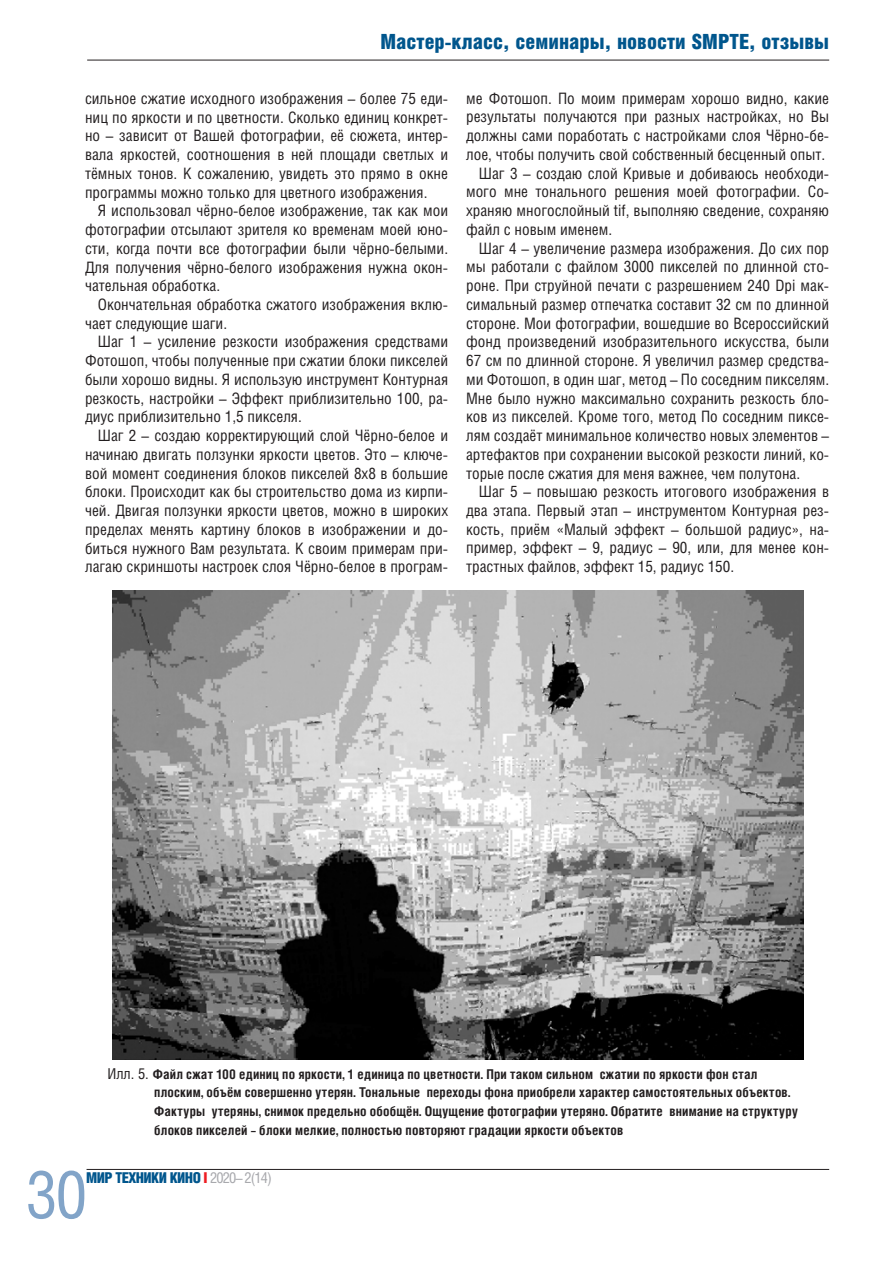
<style>
.page{position:relative;width:893px;height:1263px;background:#fff}
.page>*{position:absolute;margin:0;border:0;box-sizing:border-box;transform-origin:0 0}
.t1{font:66px "Helios Cond";color:#82a4c8}
.t2{font:21px "Helios Cond Black C";color:#00568d}
.t3{font:15.75px/18.8px "Helios Cond";color:#231f20;text-align:justify}
.t4{font:15px "Helios Cond Black C";letter-spacing:-.04em;color:#00568d}
.t5{font:700 13.5px/18.8px "Helios Cond";letter-spacing:.015em;color:#231f20}
.s1{font-weight:400;font-size:15px}
.s2{color:#ee1d23}
.s3{font-family:"Helios Cond";color:#a8a9ad}
</style>
<div class="page">
<hr style="left:87px;top:1169px;width:742px;height:1px;background:#231f20">
<hr style="left:87px;top:60px;width:742px;height:1px;background:#231f20">
<img style="left:113px;top:591px;width:690px;height:468px">
<h2 class="t2" style="left:380px;top:29px;width:450px">Мастер-класс, семинары, новости SMPTE, отзывы</h2>
<p class="t3" style="left:85px;top:89px;width:365px">сильное сжатие исходного изображения – более 75 еди&shy;ниц по яркости и по цветности. Сколько единиц конкрет&shy;но – зависит от Вашей фотографии, её сюжета, интер&shy;вала яркостей, соотношения в ней площади светлых и тёмных тонов. К сожалению, увидеть это прямо в окне программы можно только для цветного изображения.</p>
<p class="t3" style="left:85px;top:201px;width:365px;text-indent:13px">Я использовал чёрно-белое изображение, так как мои фотографии отсылают зрителя ко временам моей юно&shy;сти, когда почти все фотографии были чёрно-белыми.<br>Для получения чёрно-белого изображения нужна окон&shy;чательная обработка.</p>
<p class="t3" style="left:85px;top:295px;width:365px;text-indent:13px">Окончательная обработка сжатого изображения вклю&shy;чает следующие шаги.</p>
<p class="t3" style="left:85px;top:332px;width:365px;text-indent:13px">Шаг 1 – усиление резкости изображения средствами Фотошоп, чтобы полученные при сжатии блоки пикселей были хорошо видны. Я использую инструмент Контурная резкость, настройки – Эффект приблизительно 100, ра&shy;диус приблизительно 1,5 пикселя.</p>
<p class="t3" style="left:85px;top:426px;width:365px;text-indent:13px">Шаг 2 – создаю корректирующий слой Чёрно-белое и начинаю двигать ползунки яркости цветов. Это – ключе&shy;вой момент соединения блоков пикселей 8х8 в большие блоки. Происходит как бы строительство дома из кирпи&shy;чей. Двигая ползунки яркости цветов, можно в широких пределах менять картину блоков в изображении и до&shy;биться нужного Вам результата. К своим примерам при&shy;лагаю скриншоты настроек слоя Чёрно-белое в програм-</p>
<p class="t3" style="left:466px;top:88px;width:365px">ме Фотошоп. По моим примерам хорошо видно, какие</p>
<p class="t3" style="left:466px;top:107px;width:365px">результаты получаются при разных настройках, но Вы</p>
<p class="t3" style="left:466px;top:126px;width:365px">должны сами поработать с настройками слоя Чёрно-бе-</p>
<p class="t3" style="left:466px;top:145px;width:361px">лое, чтобы получить свой собственный бесценный опыт.</p>
<p class="t3" style="left:479px;top:163px;width:352px">Шаг 3 – создаю слой Кривые и добиваюсь необходи-</p>
<p class="t3" style="left:466px;top:182px;width:365px">мого мне тонального решения моей фотографии. Со-</p>
<p class="t3" style="left:466px;top:201px;width:365px">храняю многослойный tif, выполняю сведение, сохраняю</p>
<p class="t3" style="left:466px;top:220px;width:148px">файл с новым именем.</p>
<p class="t3" style="left:479px;top:238px;width:352px">Шаг 4 – увеличение размера изображения. До сих пор</p>
<p class="t3" style="left:466px;top:257px;width:365px">мы работали с файлом 3000 пикселей по длинной сто-</p>
<p class="t3" style="left:466px;top:276px;width:365px">роне. При струйной печати с разрешением 240 Dpi мак-</p>
<p class="t3" style="left:466px;top:294px;width:365px">симальный размер отпечатка составит 32 см по длинной</p>
<p class="t3" style="left:466px;top:313px;width:365px">стороне. Мои фотографии, вошедшие во Всероссийский</p>
<p class="t3" style="left:466px;top:332px;width:365px">фонд произведений изобразительного искусства, были</p>
<p class="t3" style="left:466px;top:351px;width:365px">67 см по длинной стороне. Я увеличил размер средства-</p>
<p class="t3" style="left:466px;top:369px;width:365px">ми Фотошоп, в один шаг, метод – По соседним пикселям.</p>
<p class="t3" style="left:466px;top:388px;width:365px">Мне было нужно максимально сохранить резкость бло-</p>
<p class="t3" style="left:466px;top:407px;width:365px">ков из пикселей. Кроме того, метод По соседним пиксе-</p>
<p class="t3" style="left:466px;top:426px;width:365px">лям создаёт минимальное количество новых элементов –</p>
<p class="t3" style="left:466px;top:444px;width:365px">артефактов при сохранении высокой резкости линий, ко-</p>
<p class="t3" style="left:466px;top:463px;width:336px">торые после сжатия для меня важнее, чем полутона.</p>
<p class="t3" style="left:479px;top:482px;width:352px">Шаг 5 – повышаю резкость итогового изображения в</p>
<p class="t3" style="left:466px;top:501px;width:365px">два этапа. Первый этап – инструментом Контурная рез-</p>
<p class="t3" style="left:466px;top:519px;width:365px">кость, приём «Малый эффект – большой радиус», на-</p>
<p class="t3" style="left:466px;top:538px;width:365px">пример, эффект – 9, радиус – 90, или, для менее кон-</p>
<p class="t3" style="left:466px;top:557px;width:270px">трастных файлов, эффект 15, радиус 150.</p>
<p class="t5" style="left:154px;top:1064px;width:645px;text-indent:-47px"><span class="s1">Илл. 5.</span> Файл сжат 100 единиц по яркости, 1 единица по цветности. При таком сильном сжатии по яркости фон стал плоским, объём совершенно утерян. Тональные переходы фона приобрели характер самостоятельных объектов.<br>Фактуры утеряны, снимок предельно обобщён. Ощущение фотографии утеряно. Обратите внимание на структуру блоков пикселей – блоки мелкие, полностью повторяют градации яркости объектов</p>
<h1 class="t1" style="left:26px;top:1155px;width:63px">30</h1>
<p class="t4" style="left:86px;top:1169px;width:187px">МИР ТЕХНИКИ КИНО <span class="s2">I</span> <span class="s3">2020– 2(14)</span></p>
</div>
